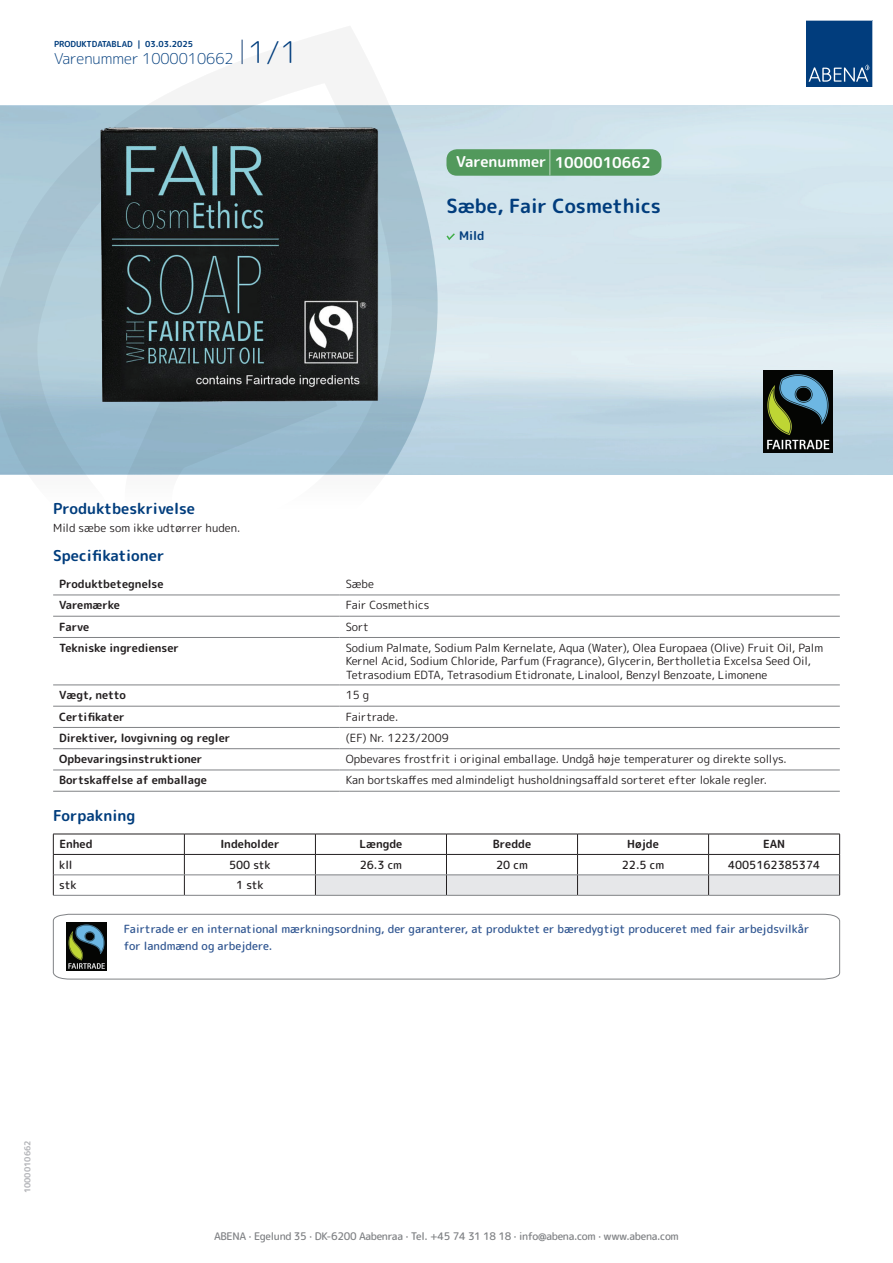
<style>
.page{position:relative;width:893px;height:1263px;background:#fff}
.page>*{position:absolute;margin:0;border:0;box-sizing:border-box;transform-origin:0 0}
.t1{font:700 19.5px "Rounded Mplus 1 c";color:#013d7d}
.t2{font:700 15px "Rounded Mplus 1 c";color:#013d7d}
.t3{font:300 15px "Rounded Mplus 1 c";color:#013d7d}
.t4{font:700 15px "Rounded Mplus 1 c";color:#fff}
.t5{font:700 12px "Rounded Mplus 1 c";color:#013d7d}
.t6{font:11.25px/13.5px "Rounded Mplus 1 c";color:#231f20}
.t7{font:700 11.25px "Rounded Mplus 1 c";color:#231f20}
.t8{font:500 11.25px/16.5px "Rounded Mplus 1 c";color:#305691}
.t9{font:500 11.25px "Rounded Mplus 1 c";color:#231f20}
.t10{font:500 10.5px "Rounded Mplus 1 c";letter-spacing:-.03em;color:#808285}
.t11{font:700 8.25px "Rounded Mplus 1 c";color:#013d7d}
.t12{font:700 8.25px "Rounded Mplus 1 c";color:#b2b3b7}
.s1{font-size:30px}
.s2{font-size:25.5px}
</style>
<div class="page">
<img style="left:439px;top:106px;width:454px;height:368px">
<svg style="left:0;top:26px;width:439px;height:569px"></svg>
<svg style="left:0;top:106px;width:438px;height:368px;background:#a4c2d1"></svg>
<svg style="left:242px;top:40px;width:1px;height:24px"></svg>
<svg style="left:806px;top:20px;width:67px;height:67px;background:#144b86"></svg>
<img style="left:99px;top:127px;width:280px;height:275px">
<hr style="left:53px;top:595px;width:287px;height:1px;background:#808285">
<hr style="left:340px;top:595px;width:500px;height:1px;background:#808285">
<hr style="left:53px;top:616px;width:287px;height:1px;background:#808285">
<hr style="left:340px;top:616px;width:500px;height:1px;background:#808285">
<hr style="left:53px;top:637px;width:287px;height:1px;background:#808285">
<hr style="left:340px;top:637px;width:500px;height:1px;background:#808285">
<hr style="left:53px;top:685px;width:287px;height:1px;background:#808285">
<hr style="left:340px;top:685px;width:500px;height:1px;background:#808285">
<hr style="left:53px;top:706px;width:287px;height:1px;background:#808285">
<hr style="left:340px;top:706px;width:500px;height:1px;background:#808285">
<hr style="left:53px;top:727px;width:287px;height:1px;background:#808285">
<hr style="left:340px;top:727px;width:500px;height:1px;background:#808285">
<hr style="left:53px;top:748px;width:287px;height:1px;background:#808285">
<hr style="left:340px;top:748px;width:500px;height:1px;background:#808285">
<hr style="left:53px;top:770px;width:287px;height:1px;background:#808285">
<hr style="left:340px;top:770px;width:500px;height:1px;background:#808285">
<hr style="left:53px;top:791px;width:287px;height:1px;background:#808285">
<hr style="left:340px;top:791px;width:500px;height:1px;background:#808285">
<hr style="left:53px;top:834px;width:131px;height:1px;background:#231f20">
<hr style="left:184px;top:834px;width:131px;height:1px;background:#231f20">
<hr style="left:53px;top:854px;width:131px;height:1px;background:#231f20">
<hr style="left:184px;top:854px;width:131px;height:1px;background:#231f20">
<svg style="left:53px;top:834px;width:1px;height:61px"></svg>
<svg style="left:184px;top:834px;width:1px;height:61px"></svg>
<svg style="left:315px;top:834px;width:525px;height:61px"></svg>
<hr style="left:54px;top:875px;width:130px;height:1px;background:#808285">
<hr style="left:184px;top:875px;width:131px;height:1px;background:#808285">
<hr style="left:315px;top:875px;width:131px;height:1px;background:#808285">
<hr style="left:446px;top:875px;width:131px;height:1px;background:#808285">
<hr style="left:577px;top:875px;width:132px;height:1px;background:#808285">
<hr style="left:709px;top:875px;width:130px;height:1px;background:#808285">
<hr style="left:53px;top:895px;width:131px;height:1px;background:#808285">
<hr style="left:184px;top:895px;width:131px;height:1px;background:#808285">
<hr style="left:315px;top:895px;width:131px;height:1px;background:#808285">
<hr style="left:446px;top:895px;width:131px;height:1px;background:#808285">
<hr style="left:577px;top:895px;width:132px;height:1px;background:#808285">
<hr style="left:709px;top:895px;width:131px;height:1px;background:#808285">
<svg style="left:53px;top:914px;width:787px;height:65px"></svg>
<img style="left:763px;top:371px;width:70px;height:81px">
<svg style="left:446px;top:233px;width:9px;height:7px"></svg>
<div style="left:446px;top:149px;width:215px;height:27px;background:#52995c;border-radius:10px"></div>
<p class="t11" style="left:54px;top:38px;width:141px">PRODUKTDATABLAD | 03.03.2025</p>
<h2 class="t3" style="left:54px;top:48px;width:246px">Varenummer 1000010662 <span class="s1">1/1</span></h2>
<h2 class="t4" style="left:456px;top:152px;width:196px">Varenummer <span class="s2">|</span> 1000010662</h2>
<h1 class="t1" style="left:446px;top:192px;width:216px">Sæbe, Fair Cosmethics</h1>
<p class="t5" style="left:459px;top:227px;width:27px">Mild</p>
<h2 class="t2" style="left:53px;top:498px;width:143px">Produktbeskrivelse</h2>
<p class="t6" style="left:53px;top:521px;width:189px">Mild sæbe som ikke udtørrer huden.</p>
<h2 class="t2" style="left:53px;top:545px;width:113px">Specifikationer</h2>
<p class="t7" style="left:59px;top:576px;width:106px">Produktbetegnelse</p>
<p class="t6" style="left:346px;top:577px;width:30px">Sæbe</p>
<p class="t7" style="left:59px;top:597px;width:62px">Varemærke</p>
<p class="t6" style="left:346px;top:598px;width:85px">Fair Cosmethics</p>
<p class="t7" style="left:59px;top:618px;width:32px">Farve</p>
<p class="t6" style="left:346px;top:620px;width:25px">Sort</p>
<p class="t7" style="left:59px;top:640px;width:121px">Tekniske ingredienser</p>
<p class="t6" style="left:346px;top:641px;width:479px">Sodium Palmate, Sodium Palm Kernelate, Aqua (Water), Olea Europaea (Olive) Fruit Oil, Palm<br>Kernel Acid, Sodium Chloride, Parfum (Fragrance), Glycerin, Bertholletia Excelsa Seed Oil,<br>Tetrasodium EDTA, Tetrasodium Etidronate, Linalool, Benzyl Benzoate, Limonene</p>
<p class="t7" style="left:59px;top:687px;width:68px">Vægt, netto</p>
<p class="t6" style="left:346px;top:688px;width:25px">15 g</p>
<p class="t7" style="left:59px;top:708px;width:67px">Certifikater</p>
<p class="t6" style="left:346px;top:710px;width:54px">Fairtrade.</p>
<p class="t7" style="left:59px;top:730px;width:173px">Direktiver, lovgivning og regler</p>
<p class="t6" style="left:346px;top:731px;width:104px">(EF) Nr. 1223/2009</p>
<p class="t7" style="left:59px;top:751px;width:145px">Opbevaringsinstruktioner</p>
<p class="t6" style="left:346px;top:752px;width:442px">Opbevares frostfrit i original emballage. Undgå høje temperaturer og direkte sollys.</p>
<p class="t7" style="left:59px;top:772px;width:149px">Bortskaffelse af emballage</p>
<p class="t6" style="left:346px;top:773px;width:423px">Kan bortskaffes med almindeligt husholdningsaffald sorteret efter lokale regler.</p>
<h2 class="t2" style="left:53px;top:805px;width:84px">Forpakning</h2>
<p class="t7" style="left:59px;top:836px;width:35px">Enhed</p>
<p class="t7" style="left:220px;top:836px;width:61px">Indeholder</p>
<p class="t7" style="left:359px;top:836px;width:44px">Længde</p>
<p class="t7" style="left:493px;top:836px;width:40px">Bredde</p>
<p class="t7" style="left:627px;top:836px;width:33px">Højde</p>
<p class="t7" style="left:763px;top:836px;width:24px">EAN</p>
<p class="t9" style="left:59px;top:857px;width:15px">kll</p>
<p class="t9" style="left:229px;top:857px;width:43px">500 stk</p>
<p class="t9" style="left:360px;top:857px;width:44px">26.3 cm</p>
<p class="t9" style="left:496px;top:857px;width:33px">20 cm</p>
<p class="t9" style="left:622px;top:857px;width:44px">22.5 cm</p>
<p class="t9" style="left:728px;top:857px;width:94px">4005162385374</p>
<p class="t9" style="left:59px;top:877px;width:19px">stk</p>
<p class="t9" style="left:236px;top:877px;width:29px">1 stk</p>
<p class="t8" style="left:124px;top:921px;width:687px">Fairtrade er en international mærkningsordning, der garanterer, at produktet er bæredygtigt produceret med fair arbejdsvilkår for landmænd og arbejdere.</p>
<p class="t12" style="left:22px;top:1193px;width:54px;rotate:-90deg">1000010662</p>
<p class="t10" style="left:214px;top:1229px;width:466px">ABENA · Egelund 35 · DK-6200 Aabenraa · Tel. +45 74 31 18 18 · info@abena.com · www.abena.com</p>
</div>
